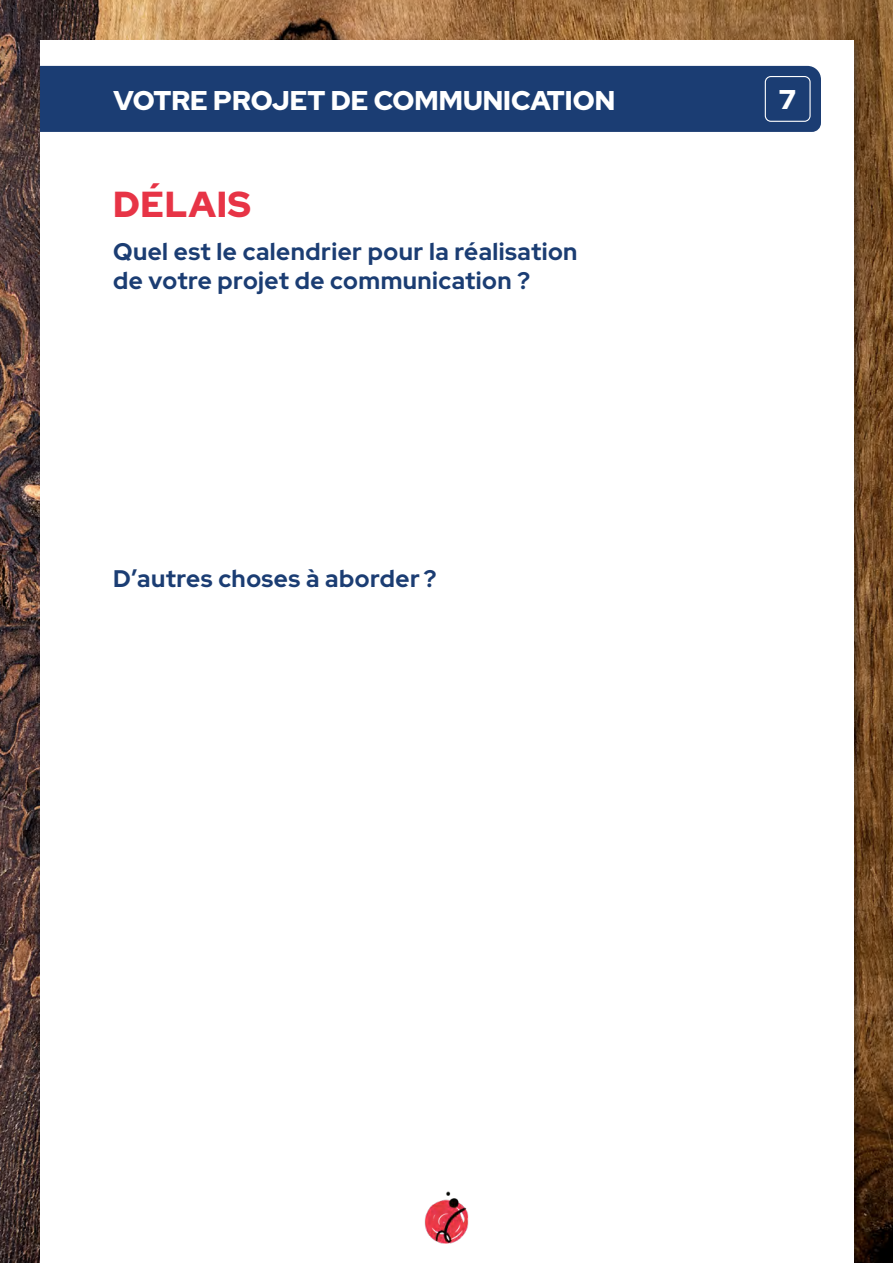
<style>
.page{position:relative;width:893px;height:1263px;background:#fff}
.page>*{position:absolute;margin:0;border:0;box-sizing:border-box;transform-origin:0 0}
.t1{font:900 36px "Red Hat Display";letter-spacing:.02em;color:#e73446}
.t2{font:900 27px "Red Hat Display";color:#fff}
.t3{font:800 24px/28.8px "Red Hat Display";letter-spacing:.02em;color:#1b3d73}
</style>
<div class="page">
<img style="left:0;top:0;width:893px;height:1263px">
<div style="left:40px;top:40px;width:813px;height:1223px;background:#fff"></div>
<img style="left:424px;top:1191px;width:45px;height:53px">
<div style="left:40px;top:66px;width:781px;height:66px;background:#1b3d73"></div>
<div style="left:765px;top:76px;width:46px;height:46px;border:1px solid #fff;border-radius:6px"></div>
<p class="t2" style="left:113px;top:82px;width:503px">VOTRE PROJET DE COMMUNICATION</p>
<p class="t2" style="left:779px;top:82px;width:18px">7</p>
<h1 class="t1" style="left:113px;top:180px;width:140px">DÉLAIS</h1>
<p class="t3" style="left:113px;top:237px;width:466px">Quel est le calendrier pour la réalisation de votre projet de communication ?</p>
<p class="t3" style="left:113px;top:563px;width:325px">D’autres choses à aborder ?</p>
</div>
